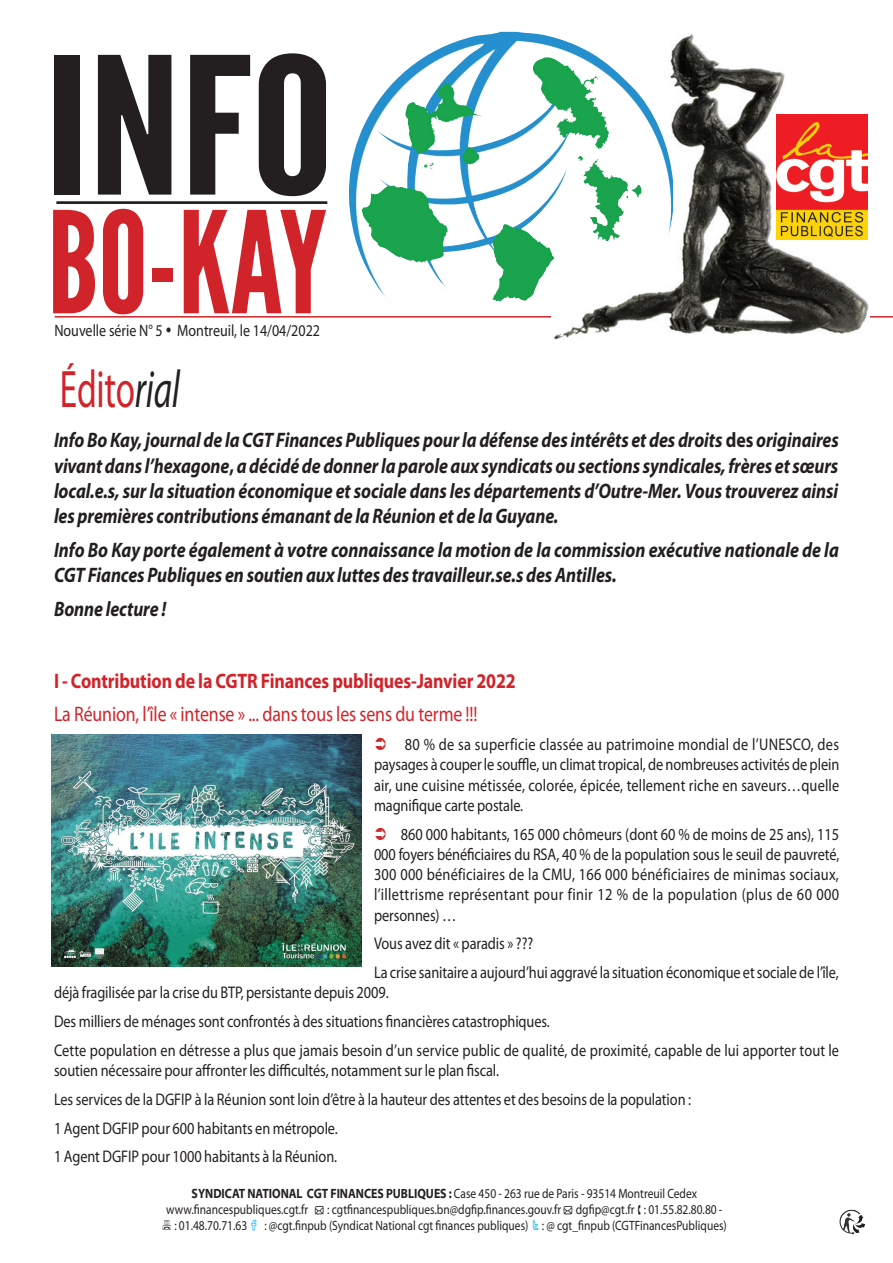
<style>
.page{position:relative;width:893px;height:1263px;background:#fff}
.page>*{position:absolute;margin:0;border:0;box-sizing:border-box;transform-origin:0 0}
.t1{font:190.05px "League Gothic";color:#231f20;scale:1.23 1}
.t2{font:140.7px "League Gothic";color:#d1232a}
.t3{font:52.95px "Myriad Pro";letter-spacing:-.005em;color:#d1232a;scale:.66 1}
.t4{font:italic 700 21px/25.2px "Myriad Pro";letter-spacing:-.005em;color:#231f20;text-align:justify;scale:.85 1}
.t5{font:21px "Myriad Pro";letter-spacing:-.005em;color:#d1232a;scale:.85 1}
.t6{font:700 21px "Myriad Pro";letter-spacing:-.005em;color:#d1232a;scale:.85 1}
.t7{font:16.8px/20.2px "Myriad Pro";letter-spacing:-.005em;color:#231f20;scale:.85 1}
.t8{font:16.5px "Myriad Pro";color:#231f20;scale:.85 1}
.t9{font:13.5px "Myriad Pro";color:#231f20;scale:.85 1}
.s1{font-style:italic;color:#231f20}
.s2{font-style:normal}
.s3{font-family:"Myriad Web Pro";font-weight:700}
</style>
<div class="page">
<hr style="left:55px;top:316px;width:838px;height:2px;background:#d1232a">
<img style="left:551px;top:34px;width:319px;height:306px">
<img style="left:349px;top:32px;width:218px;height:272px">
<img style="left:839px;top:1209px;width:26px;height:26px">
<hr style="left:56px;top:201px;width:271px;height:3px;background:#231f20">
<img style="left:776px;top:115px;width:91px;height:124px">
<img style="left:52px;top:735px;width:309px;height:232px">
<h1 class="t1" style="left:45px;top:14px;width:237px">INFO</h1>
<h2 class="t2" style="left:48px;top:179px;width:281px">BO-KAY</h2>
<p class="t8" style="left:54px;top:321px;width:314px">Nouvelle série N° 5 • Montreuil, le 14/04/2022</p>
<h3 class="t3" style="left:60px;top:356px;width:184px">édito<span class="s1">rial</span></h3>
<p class="t4" style="left:54px;top:427px;width:925px">Info Bo Kay, journal de la CGT Finances Publiques pour la défense des intérêts et des droits <span class="s2">des</span> originaires vivant dans l’hexagone<span class="s2">,</span> a décidé de donner la parole aux syndicats ou sections syndicales, frères et sœurs local.e.s, sur la situation économique et sociale dans les départements d’Outre-Mer. Vous trouverez ainsi les premières contributions émanant de la Réunion et de la Guyane.</p>
<p class="t4" style="left:54px;top:536px;width:925px">Info Bo Kay porte également à votre connaissance la motion de la commission exécutive nationale de la<br>CGT Fiances Publiques en soutien aux luttes des travailleur.se.s des Antilles.</p>
<p class="t4" style="left:54px;top:595px;width:134px">Bonne lecture !</p>
<p class="t6" style="left:54px;top:667px;width:545px">I - Contribution de la CGTR Finances publiques-Janvier 2022</p>
<p class="t5" style="left:54px;top:701px;width:500px">La Réunion, l’île « intense » ... dans tous les sens du terme !!!</p>
<p class="t7" style="left:374px;top:734px;width:549px;text-align:justify;text-indent:31px">80 % de sa superficie classée au patrimoine mondial de l’UNESCO, des paysages à couper le souffle, un climat tropical, de nombreuses activités de plein air, une cuisine métissée, colorée, épicée, tellement riche en saveurs…quelle magnifique carte postale.</p>
<p class="t7" style="left:374px;top:824px;width:549px;text-align:justify;text-indent:27px">860 000 habitants, 165 000 chômeurs (dont 60 % de moins de 25 ans), 115<br>000 foyers bénéficiaires du RSA, 40 % de la population sous le seuil de pauvreté, 300 000 bénéficiaires de la CMU, 166 000 bénéficiaires de minimas sociaux, l’illettrisme représentant pour finir 12 % de la population (plus de 60 000 personnes) …</p>
<p class="t7" style="left:374px;top:929px;width:548px;line-height:28.8px">Vous avez dit « paradis » ???<br>La crise sanitaire a aujourd’hui aggravé la situation économique et sociale de l’île,</p>
<p class="t7" style="left:54px;top:978px;width:925px;line-height:28.8px">déjà fragilisée par la crise du BTP, persistante depuis 2009.<br>Des milliers de ménages sont confrontés à des situations financières catastrophiques.<br>Cette population en détresse a plus que jamais besoin d’un service public de qualité, de proximité, capable de lui apporter tout le</p>
<p class="t7" style="left:54px;top:1056px;width:751px;line-height:28.8px">soutien nécessaire pour affronter les difficultés, notamment sur le plan fiscal.<br>Les services de la DGFIP à la Réunion sont loin d’être à la hauteur des attentes et des besoins de la population :<br>1 Agent DGFIP pour 600 habitants en métropole.<br>1 Agent DGFIP pour 1000 habitants à la Réunion.</p>
<p class="t9" style="left:192px;top:1185px;width:596px"><span class="s3">SYNDICAT NATIONAL CGT FINANCES PUBLIQUES :</span> Case 450 - 263 rue de Paris - 93514 Montreuil Cedex</p>
<p class="t9" style="left:166px;top:1201px;width:656px">www.financespubliques.cgt.fr ● : cgtfinancespubliques.bn@dgfip.finances.gouv.fr ● dgfip@cgt.fr : 01.55.82.80.80 -</p>
<p class="t9" style="left:174px;top:1217px;width:87px">: 01.48.70.71.63</p>
<p class="t9" style="left:264px;top:1217px;width:546px">: @cgt.finpub (Syndicat National cgt finances publiques) : @ cgt_finpub (CGTFinancesPubliques)</p>
</div>
